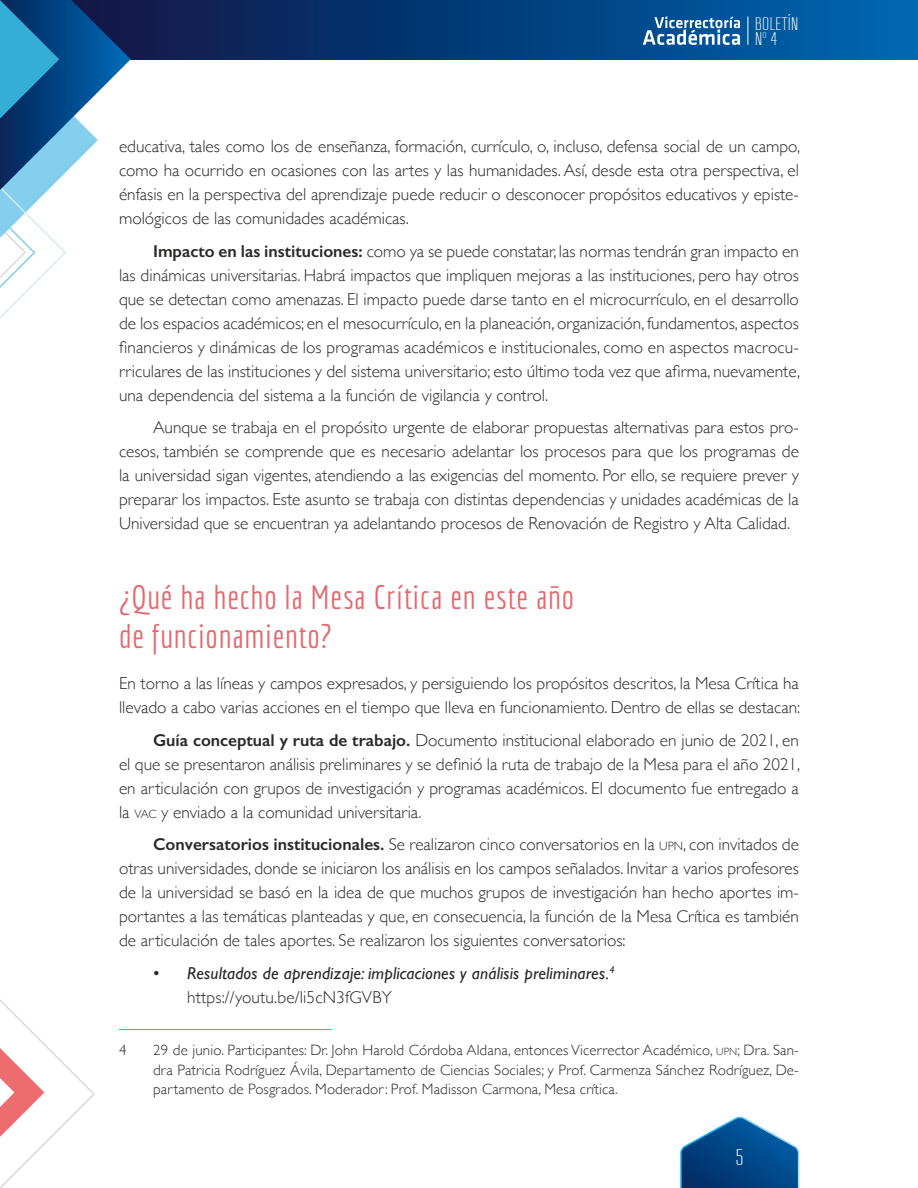
<style>
.page{position:relative;width:918px;height:1188px;background:#fff}
.page>*{position:absolute;margin:0;border:0;box-sizing:border-box;transform-origin:0 0}
.t1{font:33px/39px "Economica";letter-spacing:.025em;color:#e4686d}
.t2{font:300 22.5px "RB No 2";color:#fff}
.t3{font:300 18.15px/14.4px "RB No 2";letter-spacing:.02em;color:#fff}
.t4{font:300 17.25px/24px "Gill Sans";color:#282827;text-align:justify}
.t5{font:italic 17.25px/24px "Gill Sans";letter-spacing:.01em;color:#282827}
.t6{font:300 15px/19.5px "Gill Sans";letter-spacing:.01em;color:#282827;text-align:justify}
.s1{font-weight:600}
.s2{font-size:12.15px}
.s3{font-weight:300;font-style:normal}
.s4{font-size:10.5px}
</style>
<div class="page">
<svg style="left:131px;top:0;width:787px;height:59px;background:#043f7d"></svg>
<svg style="left:680px;top:1116px;width:120px;height:72px"></svg>
<svg style="left:0;top:0;width:131px;height:319px"></svg>
<svg style="left:643px;top:17px;width:97px;height:28px"></svg>
<svg style="left:748px;top:17px;width:1px;height:28px"></svg>
<svg style="left:0;top:999px;width:95px;height:189px"></svg>
<hr style="left:119px;top:1029px;width:213px;height:1px;background:#e4686d">
<p class="t3" style="left:755px;top:17px;width:45px">BOLETÍN<br>N<sup>O</sup> 4</p>
<p class="t4" style="left:119px;top:134px;width:683px">educativa, tales como los de enseñanza, formación, currículo, o, incluso, defensa social de un campo, como ha ocurrido en ocasiones con las artes y las humanidades. Así, desde esta otra perspectiva, el énfasis en la perspectiva del aprendizaje puede reducir o desconocer propósitos educativos y episte&shy;mológicos de las comunidades académicas.</p>
<p class="t4" style="left:119px;top:238px;width:683px;text-indent:34px"><span class="s1">Impacto en las instituciones:</span> como ya se puede constatar, las normas tendrán gran impacto en las dinámicas universitarias. Habrá impactos que impliquen mejoras a las instituciones, pero hay otros que se detectan como amenazas. El impacto puede darse tanto en el microcurrículo, en el desarrollo de los espacios académicos; en el mesocurrículo, en la planeación, organización, fundamentos, aspectos financieros y dinámicas de los programas académicos e institucionales, como en aspectos macrocu&shy;rriculares de las instituciones y del sistema universitario; esto último toda vez que afirma, nuevamente, una dependencia del sistema a la función de vigilancia y control.</p>
<p class="t4" style="left:119px;top:415px;width:681px;text-indent:34px">Aunque se trabaja en el propósito urgente de elaborar propuestas alternativas para estos pro&shy;cesos, también se comprende que es necesario adelantar los procesos para que los programas de la universidad sigan vigentes, atendiendo a las exigencias del momento. Por ello, se requiere prever y preparar los impactos. Este asunto se trabaja con distintas dependencias y unidades académicas de la Universidad que se encuentran ya adelantando procesos de Renovación de Registro y Alta Calidad.</p>
<h1 class="t1" style="left:119px;top:578px;width:457px">¿Qué ha hecho la Mesa Crítica en este año de funcionamiento?</h1>
<p class="t4" style="left:119px;top:671px;width:683px">En torno a las líneas y campos expresados, y persiguiendo los propósitos descritos, la Mesa Crítica ha llevado a cabo varias acciones en el tiempo que lleva en funcionamiento. Dentro de ellas se destacan:</p>
<p class="t4" style="left:119px;top:727px;width:683px;text-indent:34px"><span class="s1">Guía conceptual y ruta de trabajo.</span> Documento institucional elaborado en junio de 2021, en el que se presentaron análisis preliminares y se definió la ruta de trabajo de la Mesa para el año 2021, en articulación con grupos de investigación y programas académicos. El documento fue entregado a la <span class="s2">VAC</span> y enviado a la comunidad universitaria.</p>
<p class="t4" style="left:119px;top:832px;width:681px;text-indent:34px"><span class="s1">Conversatorios institucionales.</span> Se realizaron cinco conversatorios en la <span class="s2">UPN</span>, con invitados de otras universidades, donde se iniciaron los análisis en los campos señalados. Invitar a varios profesores de la universidad se basó en la idea de que muchos grupos de investigación han hecho aportes im&shy;portantes a las temáticas planteadas y que, en consecuencia, la función de la Mesa Crítica es también de articulación de tales aportes. Se realizaron los siguientes conversatorios:</p>
<p class="t5" style="left:187px;top:961px;width:429px;text-indent:-34px">• Resultados de aprendizaje: implicaciones y análisis preliminares.<sup>4 </sup><span class="s3">https://youtu.be/li5cN3fGVBY</span></p>
<p class="t6" style="left:119px;top:1040px;width:9px">4</p>
<p class="t6" style="left:153px;top:1040px;width:647px">29 de junio. Participantes: Dr. John Harold Córdoba Aldana, entonces Vicerrector Académico, <span class="s4">UPN</span>; Dra. San&shy;dra Patricia Rodríguez Ávila, Departamento de Ciencias Sociales; y Prof. Carmenza Sánchez Rodríguez, De&shy;partamento de Posgrados. Moderador: Prof. Madisson Carmona, Mesa crítica.</p>
<h2 class="t2" style="left:736px;top:1145px;width:9px">5</h2>
</div>
